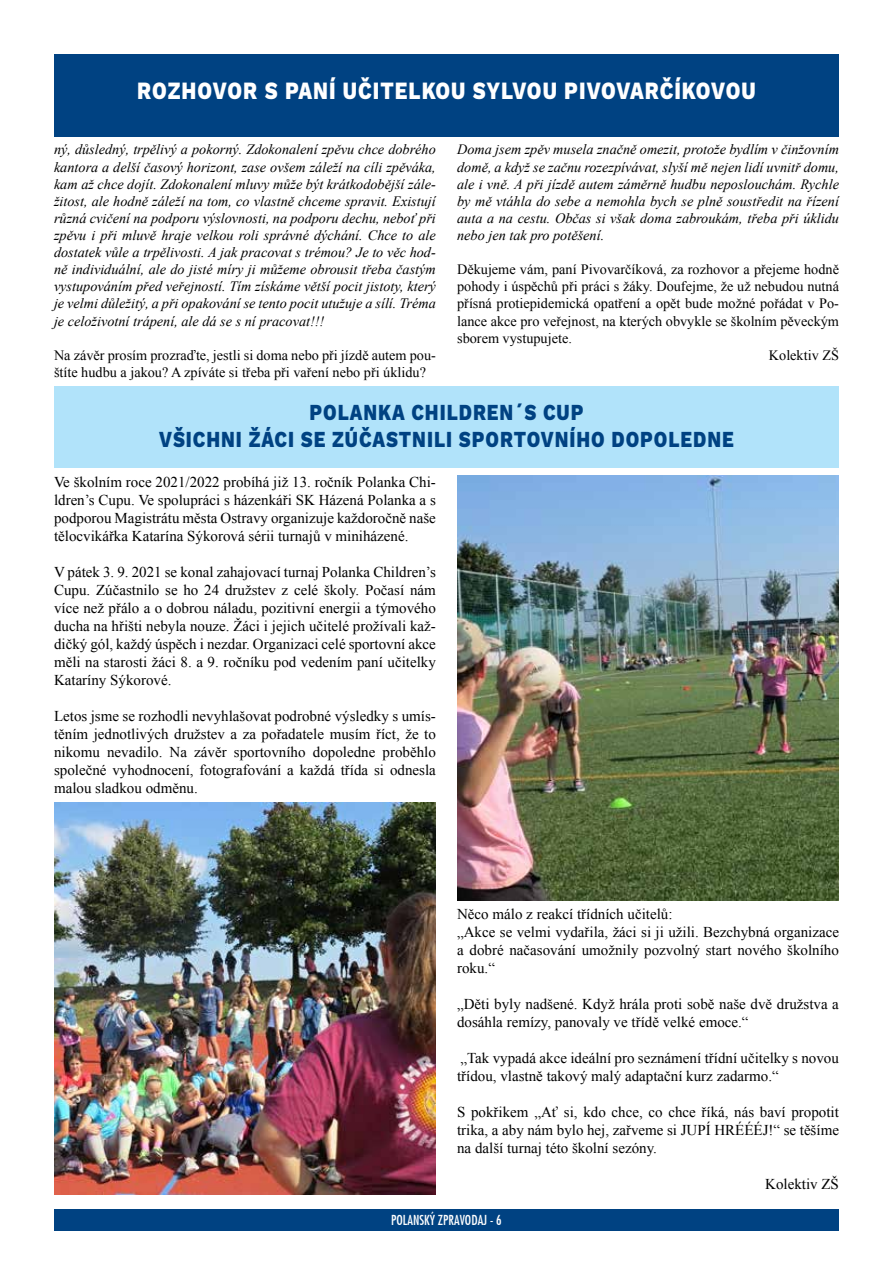
<style>
.page{position:relative;width:893px;height:1263px;background:#fff}
.page>*{position:absolute;margin:0;border:0;box-sizing:border-box;transform-origin:0 0}
.t1{font:800 24.3px "Work Sans";letter-spacing:.05em;color:#fff;scale:.82 1}
.t2{font:800 22.5px/27px "Work Sans";letter-spacing:.05em;color:#004282;text-align:center;scale:.82 1}
.t3{font:15px/18px "Times New Roman";color:#000;text-align:justify}
.t4{font:italic 14.25px/17.1px "Times New Roman";color:#000;text-align:justify}
.t5{font:14.25px/17.1px "Times New Roman";color:#000}
.t6{font:13.5px "Fujiyama Plain";color:#fff}
</style>
<div class="page">
<div style="left:54px;top:386px;width:785px;height:81px;background:#b1e3fa"></div>
<div style="left:54px;top:1209px;width:785px;height:21px;background:#004282"></div>
<div style="left:54px;top:54px;width:785px;height:82px;background:#004282"></div>
<img style="left:54px;top:803px;width:382px;height:392px">
<img style="left:457px;top:475px;width:382px;height:425px">
<h1 class="t1" style="left:137px;top:77px;width:756px">ROZHOVOR S PANÍ UČITELKOU SYLVOU PIVOVARČÍKOVOU</h1>
<p class="t4" style="left:54px;top:141px;width:383px">ný, důsledný, trpělivý a pokorný. Zdokonalení zpěvu chce dobrého kantora a delší časový horizont, zase ovšem záleží na cíli zpěváka, kam až chce dojít. Zdokonalení mluvy může být krátkodobější zále&shy;žitost, ale hodně záleží na tom, co vlastně chceme spravit. Existují různá cvičení na podporu výslovnosti, na podporu dechu, neboť při zpěvu i při mluvě hraje velkou roli správné dýchání. Chce to ale dostatek vůle a trpělivosti. A jak pracovat s trémou? Je to věc hod&shy;ně individuální, ale do jisté míry ji můžeme obrousit třeba častým vystupováním před veřejností. Tím získáme větší pocit jistoty, který je velmi důležitý, a při opakování se tento pocit utužuje a sílí. Tréma je celoživotní trápení, ale dá se s ní pracovat!!!</p>
<p class="t5" style="left:54px;top:346px;width:383px">Na závěr prosím prozraďte, jestli si doma nebo při jízdě autem pou&shy;štíte hudbu a jakou? A zpíváte si třeba při vaření nebo při úklidu?</p>
<p class="t4" style="left:457px;top:141px;width:383px">Doma jsem zpěv musela značně omezit, protože bydlím v činžovním domě, a když se začnu rozezpívávat, slyší mě nejen lidí uvnitř domu, ale i vně. A při jízdě autem záměrně hudbu neposlouchám. Rychle by mě vtáhla do sebe a nemohla bych se plně soustředit na řízení auta a na cestu. Občas si však doma zabroukám, třeba při úklidu nebo jen tak pro potěšení.</p>
<p class="t5" style="left:457px;top:261px;width:383px">Děkujeme vám, paní Pivovarčíková, za rozhovor a přejeme hodně</p>
<p class="t5" style="left:457px;top:278px;width:383px">pohody i úspěchů při práci s žáky. Doufejme, že už nebudou nutná</p>
<p class="t5" style="left:457px;top:295px;width:383px">přísná protiepidemická opatření a opět bude možné pořádat v Po-</p>
<p class="t5" style="left:457px;top:312px;width:383px">lance akce pro veřejnost, na kterých obvykle se školním pěveckým</p>
<p class="t5" style="left:457px;top:329px;width:116px">sborem vystupujete.</p>
<p class="t5" style="left:769px;top:346px;width:72px">Kolektiv ZŠ</p>
<h2 class="t2" style="left:159px;top:400px;width:702px">POLANKA CHILDREN´S CUP<br>VŠICHNI ŽÁCI SE ZÚČASTNILI SPORTOVNÍHO DOPOLEDNE</h2>
<p class="t3" style="left:54px;top:472px;width:383px">Ve školním roce 2021/2022 probíhá již 13. ročník Polanka Chi&shy;ldren’s Cupu. Ve spolupráci s házenkáři SK Házená Polanka a s podporou Magistrátu města Ostravy organizuje každoročně naše tělocvikářka Katarína Sýkorová sérii turnajů v miniházené.</p>
<p class="t3" style="left:54px;top:562px;width:383px">V pátek 3. 9. 2021 se konal zahajovací turnaj Polanka Children’s Cupu. Zúčastnilo se ho 24 družstev z celé školy. Počasí nám více než přálo a o dobrou náladu, pozitivní energii a týmového ducha na hřišti nebyla nouze. Žáci i jejich učitelé prožívali kaž&shy;dičký gól, každý úspěch i nezdar. Organizaci celé sportovní akce měli na starosti žáci 8. a 9. ročníku pod vedením paní učitelky Kataríny Sýkorové.</p>
<p class="t3" style="left:54px;top:706px;width:383px">Letos jsme se rozhodli nevyhlašovat podrobné výsledky s umís&shy;těním jednotlivých družstev a za pořadatele musím říct, že to nikomu nevadilo. Na závěr sportovního dopoledne proběhlo společné vyhodnocení, fotografování a každá třída si odnesla malou sladkou odměnu.</p>
<p class="t3" style="left:457px;top:905px;width:383px;text-align:left">Něco málo z reakcí třídních učitelů:<br>„Akce se velmi vydařila, žáci si ji užili. Bezchybná organizace a dobré načasování umožnily pozvolný start nového školního roku.“</p>
<p class="t3" style="left:457px;top:995px;width:383px">„Děti byly nadšené. Když hrála proti sobě naše dvě družstva a dosáhla remízy, panovaly ve třídě velké emoce.“</p>
<p class="t3" style="left:457px;top:1049px;width:383px">„Tak vypadá akce ideální pro seznámení třídní učitelky s novou třídou, vlastně takový malý adaptační kurz zadarmo.“</p>
<p class="t3" style="left:457px;top:1103px;width:383px">S pokřikem „Ať si, kdo chce, co chce říká, nás baví propotit trika, a aby nám bylo hej, zařveme si JUPÍ HRÉÉÉJ!“ se těšíme na další turnaj této školní sezóny.</p>
<p class="t3" style="left:765px;top:1175px;width:75px">Kolektiv ZŠ</p>
<p class="t6" style="left:391px;top:1212px;width:112px">POLANSKÝ ZPRAVODAJ - 6</p>
</div>
